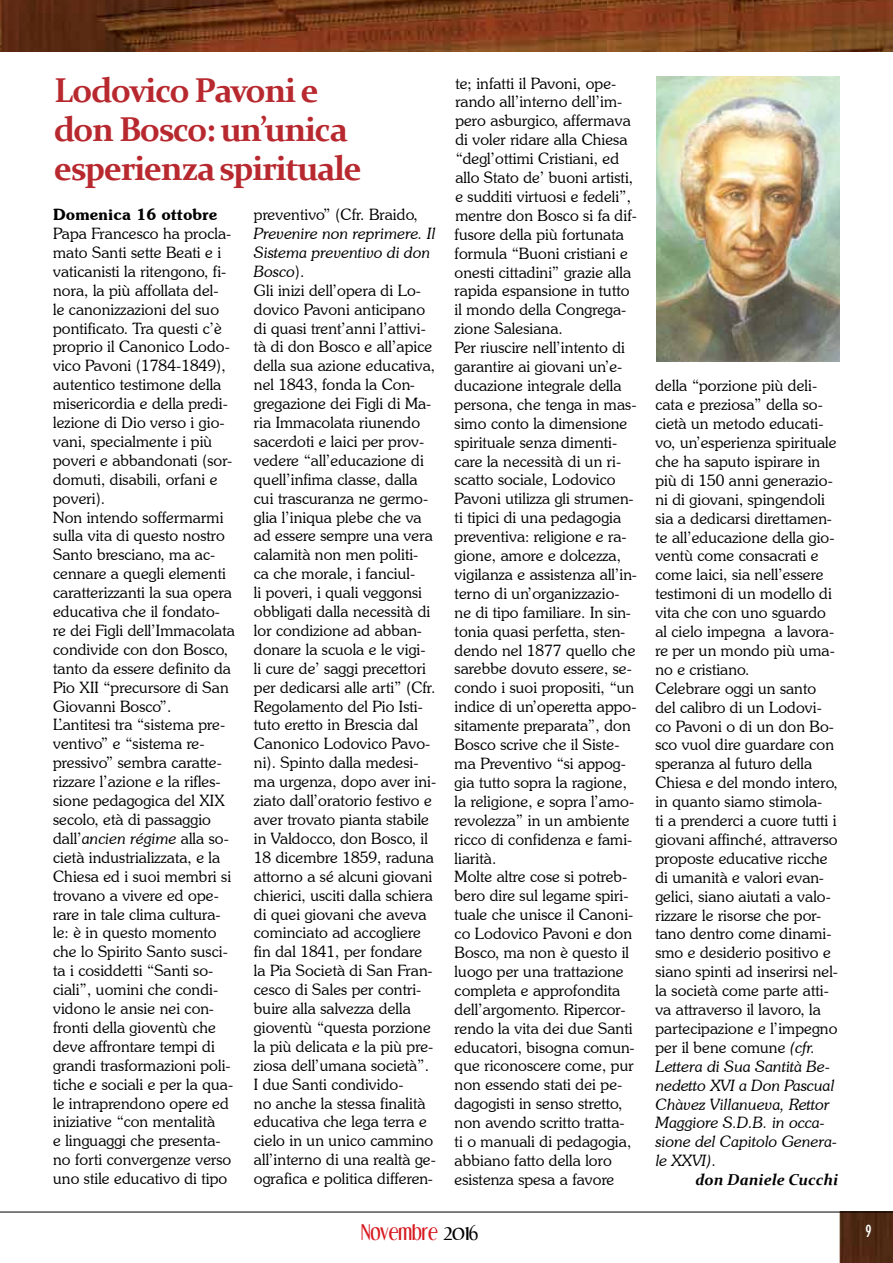
<style>
.page{position:relative;width:893px;height:1263px;background:#fff}
.page>*{position:absolute;margin:0;border:0;box-sizing:border-box;transform-origin:0 0}
.t1{font:700 34.5px/39px "Constantia";letter-spacing:-.04em;color:#b8292f}
.t2{font:18.75px "Dream Orphans";color:#d71920}
.t3{font:condensed 18px "Gill Sans";color:#fff}
.t4{font:300 15.75px/18.9px "Souvenir IT Cby BT";letter-spacing:.005em;color:#000}
.t5{font:600 15.75px "Souvenir IT Cby BT";letter-spacing:.005em;color:#000}
.t6{font:italic 700 15.75px "Constantia";color:#000}
.s1{font-style:italic}
.s2{color:#000}
</style>
<div class="page">
<img style="left:839px;top:1213px;width:54px;height:50px">
<hr style="left:0;top:1212px;width:893px;height:1px;background:#000">
<img style="left:0;top:0;width:893px;height:51px">
<img style="left:656px;top:77px;width:183px;height:284px">
<h1 class="t1" style="left:54px;top:70px;width:309px">Lodovico Pavoni e don Bosco: un’unica esperienza spirituale</h1>
<p class="t5" style="left:53px;top:205px;width:166px">Domenica 16 ottobre</p>
<p class="t4" style="left:53px;top:224px;width:183px">Papa Francesco ha procla&shy;mato Santi sette Beati e i vaticanisti la ritengono, fi&shy;nora, la più affollata del-<br>le canonizzazioni del suo pontificato. Tra questi c’è proprio il Canonico Lodo&shy;vico Pavoni (1784-1849), autentico testimone della misericordia e della predi&shy;lezione di Dio verso i gio&shy;vani, specialmente i più poveri e abbandonati (sor&shy;domuti, disabili, orfani e poveri).<br>Non intendo soffermarmi sulla vita di questo nostro<br>Santo bresciano, ma ac&shy;cennare a quegli elementi caratterizzanti la sua opera educativa che il fondato&shy;re dei Figli dell’Immacolata condivide con don Bosco, tanto da essere definito da<br>Pio XII “precursore di San<br>Giovanni Bosco”.<br>L’antitesi tra “sistema pre&shy;ventivo” e “sistema re&shy;pressivo” sembra caratte&shy;rizzare l’azione e la rifles&shy;sione pedagogica del XIX secolo, età di passaggio dall’<span class="s1">ancien régime</span> alla so&shy;cietà industrializzata, e la<br>Chiesa ed i suoi membri si trovano a vivere ed ope&shy;rare in tale clima cultura&shy;le: è in questo momento che lo Spirito Santo susci&shy;ta i cosiddetti “Santi so&shy;ciali”, uomini che condi&shy;vidono le ansie nei con&shy;fronti della gioventù che deve affrontare tempi di grandi trasformazioni poli&shy;tiche e sociali e per la qua&shy;le intraprendono opere ed iniziative “con mentalità<br>e linguaggi che presenta&shy;no forti convergenze verso uno stile educativo di tipo</p>
<p class="t4" style="left:254px;top:205px;width:166px">preventivo” (Cfr. Braido,</p>
<p class="t4" style="left:254px;top:224px;width:184px"><span class="s1">Prevenire non reprimere. Il<br>Sistema preventivo di don<br>Bosco</span>).<br>Gli inizi dell’opera di Lo&shy;dovico Pavoni anticipano di quasi trent’anni l’attivi&shy;tà di don Bosco e all’apice della sua azione educativa, nel 1843, fonda la Con&shy;gregazione dei Figli di Ma&shy;ria Immacolata riunendo sacerdoti e laici per prov&shy;vedere “all’educazione di quell’infima classe, dalla cui trascuranza ne germo&shy;glia l’iniqua plebe che va ad essere sempre una vera calamità non men politi&shy;ca che morale, i fanciul-<br>li poveri, i quali veggonsi obbligati dalla necessità di lor condizione ad abban&shy;donare la scuola e le vigi&shy;li cure de’ saggi precettori per dedicarsi alle arti” (Cfr.<br>Regolamento del Pio Isti&shy;tuto eretto in Brescia dal<br>Canonico Lodovico Pavo&shy;ni). Spinto dalla medesi&shy;ma urgenza, dopo aver ini&shy;ziato dall’oratorio festivo e aver trovato pianta stabile in Valdocco, don Bosco, il<br>18 dicembre 1859, raduna attorno a sé alcuni giovani chierici, usciti dalla schiera di quei giovani che aveva cominciato ad accogliere fin dal 1841, per fondare la Pia Società di San Fran&shy;cesco di Sales per contri&shy;buire alla salvezza della gioventù “questa porzione la più delicata e la più pre&shy;ziosa dell’umana società”.<br>I due Santi condivido-<br>no anche la stessa finalità educativa che lega terra e cielo in un unico cammino all’interno di una realtà ge&shy;ografica e politica differen-</p>
<p class="t4" style="left:455px;top:73px;width:184px">te; infatti il Pavoni, ope&shy;rando all’interno dell’im&shy;pero asburgico, affermava di voler ridare alla Chiesa “degl’ottimi Cristiani, ed allo Stato de’ buoni artisti, e sudditi virtuosi e fedeli”, mentre don Bosco si fa dif&shy;fusore della più fortunata formula “Buoni cristiani e onesti cittadini” grazie alla rapida espansione in tutto il mondo della Congrega&shy;zione Salesiana.<br>Per riuscire nell’intento di garantire ai giovani un’e&shy;ducazione integrale della persona, che tenga in mas&shy;simo conto la dimensione spirituale senza dimenti&shy;care la necessità di un ri&shy;scatto sociale, Lodovico<br>Pavoni utilizza gli strumen&shy;ti tipici di una pedagogia preventiva: religione e ra&shy;gione, amore e dolcezza, vigilanza e assistenza all’in&shy;terno di un’organizzazio&shy;ne di tipo familiare. In sin&shy;tonia quasi perfetta, sten&shy;dendo nel 1877 quello che sarebbe dovuto essere, se&shy;condo i suoi propositi, “un indice di un’operetta appo&shy;sitamente preparata”, don<br>Bosco scrive che il Siste&shy;ma Preventivo “si appog&shy;gia tutto sopra la ragione, la religione, e sopra l’amo&shy;revolezza” in un ambiente ricco di confidenza e fami&shy;liarità.<br>Molte altre cose si potreb&shy;bero dire sul legame spiri&shy;tuale che unisce il Canoni&shy;co Lodovico Pavoni e don<br>Bosco, ma non è questo il luogo per una trattazione completa e approfondita dell’argomento. Ripercor&shy;rendo la vita dei due Santi educatori, bisogna comun&shy;que riconoscere come, pur non essendo stati dei pe&shy;dagogisti in senso stretto, non avendo scritto tratta-<br>ti o manuali di pedagogia, abbiano fatto della loro esistenza spesa a favore</p>
<p class="t4" style="left:655px;top:376px;width:184px">della “porzione più deli&shy;cata e preziosa” della so&shy;cietà un metodo educati&shy;vo, un’esperienza spirituale che ha saputo ispirare in più di 150 anni generazio&shy;ni di giovani, spingendoli sia a dedicarsi direttamen&shy;te all’educazione della gio&shy;ventù come consacrati e come laici, sia nell’essere testimoni di un modello di vita che con uno sguardo al cielo impegna a lavora&shy;re per un mondo più uma&shy;no e cristiano.<br>Celebrare oggi un santo del calibro di un Lodovi&shy;co Pavoni o di un don Bo&shy;sco vuol dire guardare con speranza al futuro della<br>Chiesa e del mondo intero, in quanto siamo stimola-<br>ti a prenderci a cuore tutti i giovani affinché, attraverso proposte educative ricche di umanità e valori evan&shy;gelici, siano aiutati a valo&shy;rizzare le risorse che por&shy;tano dentro come dinami&shy;smo e desiderio positivo e siano spinti ad inserirsi nel&shy;la società come parte atti&shy;va attraverso il lavoro, la partecipazione e l’impegno per il bene comune <span class="s1">(cfr.<br>Lettera di Sua Santità Be&shy;nedetto XVI a Don Pascual<br>Chàvez Villanueva, Rettor<br>Maggiore S.D.B. in occa&shy;sione del Capitolo Genera&shy;le XXVI)</span>.</p>
<p class="t6" style="left:695px;top:1169px;width:144px">don Daniele Cucchi</p>
<p class="t2" style="left:361px;top:1221px;width:118px">Novembre <span class="s2">2016</span></p>
<p class="t3" style="left:865px;top:1221px;width:8px">9</p>
</div>
